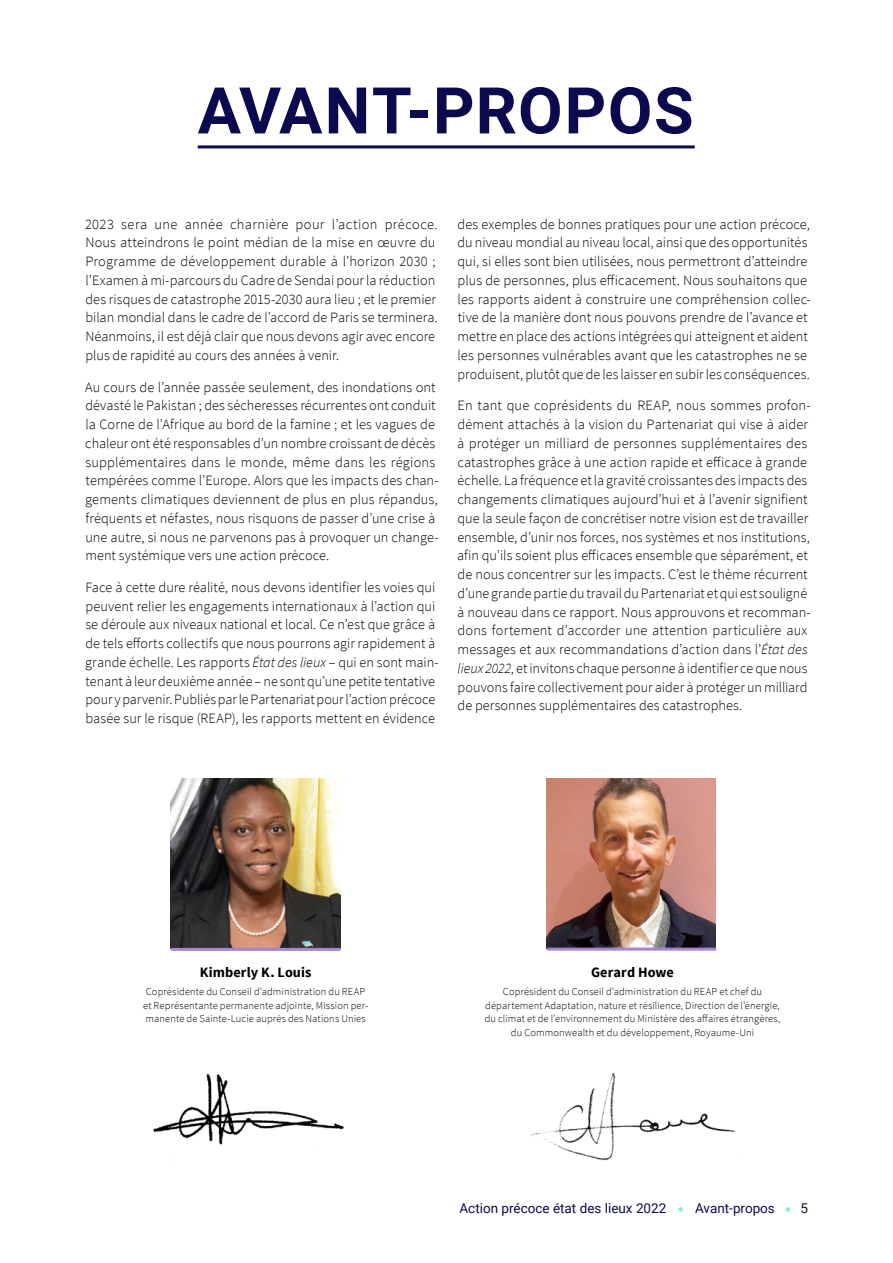
<style>
.page{position:relative;width:893px;height:1263px;background:#fff}
.page>*{position:absolute;margin:0;border:0;box-sizing:border-box;transform-origin:0 0}
.t1{font:700 64.5px "Roboto";letter-spacing:.025em;color:#0c0a4e}
.t2{font:300 14.25px/18.8px "Source Sans Pro";letter-spacing:.005em;color:#000}
.t3{font:700 14.25px "Source Sans Pro";letter-spacing:.005em;color:#000}
.t4{font:13.5px "Roboto";color:#0c0a4e}
.t5{font:300 10.5px/13.5px "Source Sans Pro";letter-spacing:.01em;color:#000}
.s1{font-style:italic}
.s2{font-weight:700;font-size:18px;color:#88ead1}
</style>
<div class="page">
<hr style="left:198px;top:145px;width:497px;height:3px;background:#0c0a4e">
<img style="left:171px;top:779px;width:169px;height:169px">
<img style="left:546px;top:779px;width:170px;height:169px">
<hr style="left:171px;top:948px;width:169px;height:3px;background:#a683d5">
<hr style="left:547px;top:947px;width:169px;height:3px;background:#a683d5">
<img style="left:153px;top:1073px;width:191px;height:88px">
<img style="left:529px;top:1072px;width:215px;height:89px">
<h1 class="t1" style="left:198px;top:65px;width:497px">AVANT-PROPOS</h1>
<p class="t2" style="left:85px;top:215px;width:354px">2023 sera une année charnière pour l’action précoce.<br>Nous atteindrons le point médian de la mise en œuvre du Programme de développement durable à l’horizon 2030 ; l’Examen à mi-parcours du Cadre de Sendai pour la réduction des risques de catastrophe 2015-2030 aura lieu ; et le premier bilan mondial dans le cadre de l’accord de Paris se terminera.<br>Néanmoins, il est déjà clair que nous devons agir avec encore plus de rapidité au cours des années à venir.</p>
<p class="t2" style="left:85px;top:377px;width:355px">Au cours de l’année passée seulement, des inondations ont dévasté le Pakistan ; des sécheresses récurrentes ont conduit la Corne de l’Afrique au bord de la famine ; et les vagues de chaleur ont été responsables d’un nombre croissant de décès supplémentaires dans le monde, même dans les régions tempérées comme l’Europe. Alors que les impacts des chan&shy;gements climatiques deviennent de plus en plus répandus, fréquents et néfastes, nous risquons de passer d’une crise à une autre, si nous ne parvenons pas à provoquer un change&shy;ment systémique vers une action précoce.</p>
<p class="t2" style="left:85px;top:578px;width:355px">Face à cette dure réalité, nous devons identifier les voies qui peuvent relier les engagements internationaux à l’action qui se déroule aux niveaux national et local. Ce n’est que grâce à de tels efforts collectifs que nous pourrons agir rapidement à grande échelle. Les rapports <span class="s1">État des lieux</span> – qui en sont main&shy;tenant à leur deuxième année – ne sont qu’une petite tentative pour y parvenir. Publiés par le Partenariat pour l’action précoce basée sur le risque (REAP), les rapports mettent en évidence</p>
<p class="t2" style="left:458px;top:215px;width:355px">des exemples de bonnes pratiques pour une action précoce, du niveau mondial au niveau local, ainsi que des opportunités qui, si elles sont bien utilisées, nous permettront d’atteindre plus de personnes, plus efficacement. Nous souhaitons que les rapports aident à construire une compréhension collec&shy;tive de la manière dont nous pouvons prendre de l’avance et mettre en place des actions intégrées qui atteignent et aident les personnes vulnérables avant que les catastrophes ne se produisent, plutôt que de les laisser en subir les conséquences.</p>
<p class="t2" style="left:457px;top:396px;width:355px">En tant que coprésidents du REAP, nous sommes profon&shy;dément attachés à la vision du Partenariat qui vise à aider à protéger un milliard de personnes supplémentaires des catastrophes grâce à une action rapide et efficace à grande échelle. La fréquence et la gravité croissantes des impacts des changements climatiques aujourd’hui et à l’avenir signifient que la seule façon de concrétiser notre vision est de travailler ensemble, d’unir nos forces, nos systèmes et nos institutions, afin qu’ils soient plus efficaces ensemble que séparément, et de nous concentrer sur les impacts. C’est le thème récurrent d’une grande partie du travail du Partenariat et qui est souligné à nouveau dans ce rapport. Nous approuvons et recomman&shy;dons fortement d’accorder une attention particulière aux messages et aux recommandations d’action dans l’<span class="s1">État des lieux 2022</span>, et invitons chaque personne à identifier ce que nous pouvons faire collectivement pour aider à protéger un milliard de personnes supplémentaires des catastrophes.</p>
<p class="t3" style="left:200px;top:963px;width:113px">Kimberly K. Louis</p>
<p class="t5" style="left:143px;top:985px;width:227px">Coprésidente du Conseil d’administration du REAP et Représentante permanente adjointe, Mission per&shy;manente de Sainte-Lucie auprès des Nations Unies</p>
<p class="t3" style="left:591px;top:963px;width:84px">Gerard Howe</p>
<p class="t5" style="left:485px;top:985px;width:297px;text-align:center">Coprésident du Conseil d’administration du REAP et chef du département Adaptation, nature et résilience, Direction de l’énergie, du climat et de l’environnement du Ministère des affaires étrangères, du Commonwealth et du développement, Royaume-Uni</p>
<p class="t4" style="left:459px;top:1198px;width:350px">Action précoce état des lieux 2022 <span class="s2">•</span> Avant-propos <span class="s2">•</span> 5</p>
</div>
